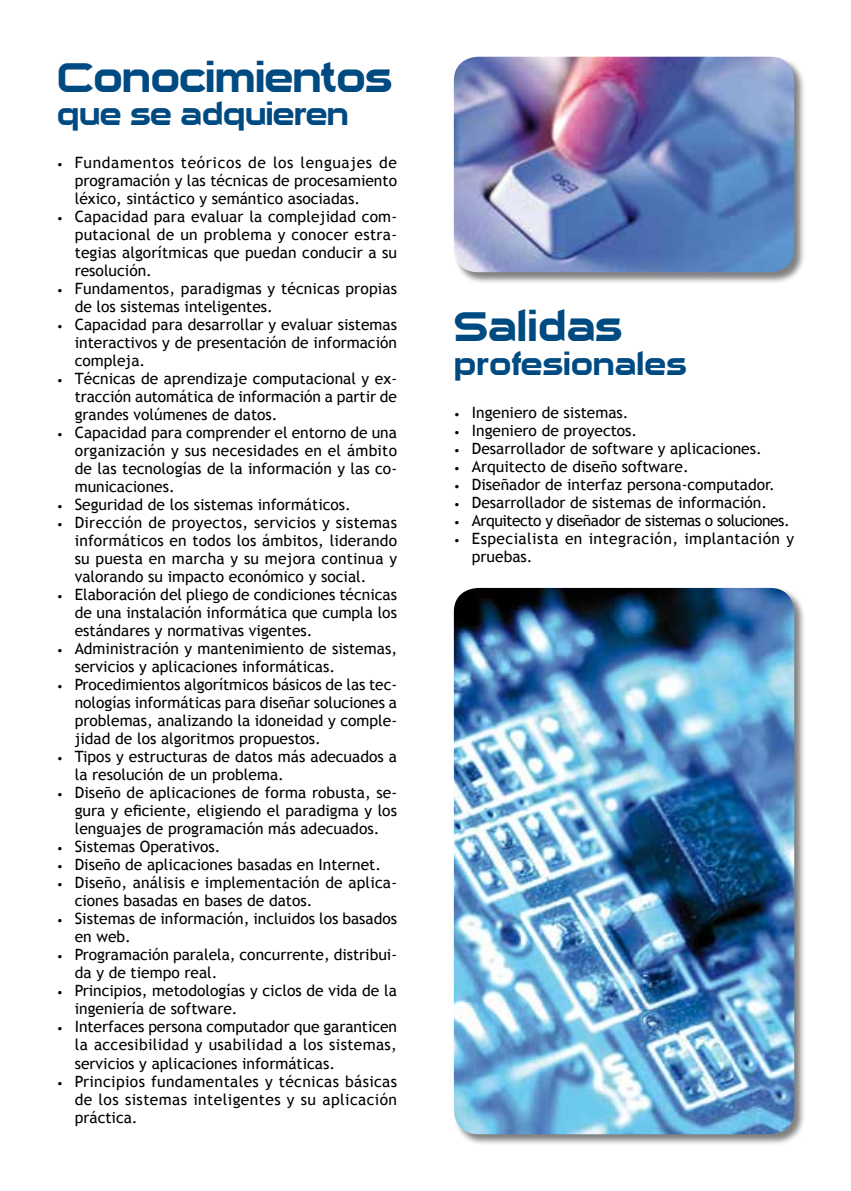
<style>
.page{position:relative;width:851px;height:1191px;background:#fff}
.page>*{position:absolute;margin:0;border:0;box-sizing:border-box;transform-origin:0 0}
.t1{font:40px "Sui Generis";letter-spacing:-.02em;color:#004a82}
.t2{font:40px "Sui Generis";color:#004a82}
.t3{font:30px "Sui Generis";letter-spacing:-.02em;color:#004a82}
.t4{font:30px "Sui Generis";color:#004a82}
.t5{font:15.6px/18px "Trebuchet MS";color:#000;text-align:justify}
.t6{font:15.6px/18px "Trebuchet MS";letter-spacing:.03em;color:#000}
.t7{font:15.6px "Trebuchet MS";letter-spacing:-.03em;color:#000}
.s1{font-size:12px}
</style>
<div class="page">
<div style="left:453px;top:587px;width:353px;height:558px;background:#000;opacity:.5"></div>
<img style="left:454px;top:588px;width:340px;height:546px">
<div style="left:453px;top:56px;width:352px;height:228px;background:#000;opacity:.5"></div>
<img style="left:454px;top:57px;width:340px;height:215px">
<h1 class="t1" style="left:57px;top:57px;width:337px">Conocimientos</h1>
<h2 class="t3" style="left:57px;top:99px;width:294px">que se adquieren</h2>
<p class="t5" style="left:75px;top:154px;width:324px;text-indent:-18px"><span class="s1">•</span> Fundamentos teóricos de los lenguajes de programación y las técnicas de procesamiento léxico, sintáctico y semántico asociadas.</p>
<p class="t5" style="left:75px;top:208px;width:324px;text-indent:-18px"><span class="s1">•</span> Capacidad para evaluar la complejidad com&shy;putacional de un problema y conocer estra&shy;tegias algorítmicas que puedan conducir a su resolución.</p>
<p class="t5" style="left:75px;top:280px;width:324px;text-indent:-18px"><span class="s1">•</span> Fundamentos, paradigmas y técnicas propias de los sistemas inteligentes.</p>
<p class="t5" style="left:75px;top:316px;width:324px;text-indent:-18px"><span class="s1">•</span> Capacidad para desarrollar y evaluar sistemas interactivos y de presentación de información compleja.</p>
<p class="t5" style="left:75px;top:370px;width:324px;text-indent:-18px"><span class="s1">•</span> Técnicas de aprendizaje computacional y ex&shy;tracción automática de información a partir de grandes volúmenes de datos.</p>
<p class="t5" style="left:75px;top:424px;width:324px;text-indent:-18px"><span class="s1">•</span> Capacidad para comprender el entorno de una organización y sus necesidades en el ámbito de las tecnologías de la información y las co&shy;municaciones.</p>
<p class="t5" style="left:57px;top:496px;width:296px"><span class="s1">•</span> Seguridad de los sistemas informáticos.</p>
<p class="t5" style="left:75px;top:514px;width:324px;text-indent:-18px"><span class="s1">•</span> Dirección de proyectos, servicios y sistemas informáticos en todos los ámbitos, liderando su puesta en marcha y su mejora continua y valorando su impacto económico y social.</p>
<p class="t5" style="left:75px;top:586px;width:324px;text-indent:-18px"><span class="s1">•</span> Elaboración del pliego de condiciones técnicas de una instalación informática que cumpla los estándares y normativas vigentes.</p>
<p class="t5" style="left:75px;top:640px;width:324px;text-indent:-18px"><span class="s1">•</span> Administración y mantenimiento de sistemas, servicios y aplicaciones informáticas.</p>
<p class="t5" style="left:75px;top:676px;width:324px;text-indent:-18px"><span class="s1">•</span> Procedimientos algorítmicos básicos de las tec&shy;nologías informáticas para diseñar soluciones a problemas, analizando la idoneidad y comple&shy;jidad de los algoritmos propuestos.</p>
<p class="t5" style="left:75px;top:748px;width:324px;text-indent:-18px"><span class="s1">•</span> Tipos y estructuras de datos más adecuados a la resolución de un problema.</p>
<p class="t5" style="left:75px;top:784px;width:324px;text-indent:-18px"><span class="s1">•</span> Diseño de aplicaciones de forma robusta, se&shy;gura y eficiente, eligiendo el paradigma y los lenguajes de programación más adecuados.</p>
<p class="t5" style="left:57px;top:838px;width:165px"><span class="s1">•</span> Sistemas Operativos.</p>
<p class="t5" style="left:57px;top:856px;width:326px"><span class="s1">•</span> Diseño de aplicaciones basadas en Internet.</p>
<p class="t5" style="left:75px;top:874px;width:324px;text-indent:-18px"><span class="s1">•</span> Diseño, análisis e implementación de aplica&shy;ciones basadas en bases de datos.</p>
<p class="t5" style="left:75px;top:910px;width:324px;text-indent:-18px"><span class="s1">•</span> Sistemas de información, incluidos los basados en web.</p>
<p class="t5" style="left:75px;top:946px;width:324px;text-indent:-18px"><span class="s1">•</span> Programación paralela, concurrente, distribui&shy;da y de tiempo real.</p>
<p class="t5" style="left:75px;top:982px;width:324px;text-indent:-18px"><span class="s1">•</span> Principios, metodologías y ciclos de vida de la ingeniería de software.</p>
<p class="t5" style="left:75px;top:1018px;width:324px;text-indent:-18px"><span class="s1">•</span> Interfaces persona computador que garanticen la accesibilidad y usabilidad a los sistemas, servicios y aplicaciones informáticas.</p>
<p class="t5" style="left:75px;top:1072px;width:324px;text-indent:-18px"><span class="s1">•</span> Principios fundamentales y técnicas básicas de los sistemas inteligentes y su aplicación práctica.</p>
<h1 class="t2" style="left:454px;top:306px;width:170px">Salidas</h1>
<h2 class="t4" style="left:454px;top:348px;width:234px">profesionales</h2>
<p class="t5" style="left:454px;top:403px;width:176px"><span class="s1">•</span> Ingeniero de sistemas.</p>
<p class="t5" style="left:454px;top:421px;width:185px"><span class="s1">•</span> Ingeniero de proyectos.</p>
<p class="t5" style="left:454px;top:439px;width:309px"><span class="s1">•</span> Desarrollador de software y aplicaciones.</p>
<p class="t5" style="left:454px;top:457px;width:236px"><span class="s1">•</span> Arquitecto de diseño software.</p>
<p class="t5" style="left:454px;top:475px;width:322px"><span class="s1">•</span> Diseñador de interfaz persona-computador.</p>
<p class="t5" style="left:454px;top:493px;width:315px"><span class="s1">•</span> Desarrollador de sistemas de información.</p>
<p class="t7" style="left:454px;top:511px;width:337px"><span class="s1">•</span> Arquitecto y diseñador de sistemas o soluciones.</p>
<p class="t6" style="left:472px;top:529px;width:324px;text-indent:-18px"><span class="s1">•</span> Especialista en integración, implantación y pruebas.</p>
</div>
